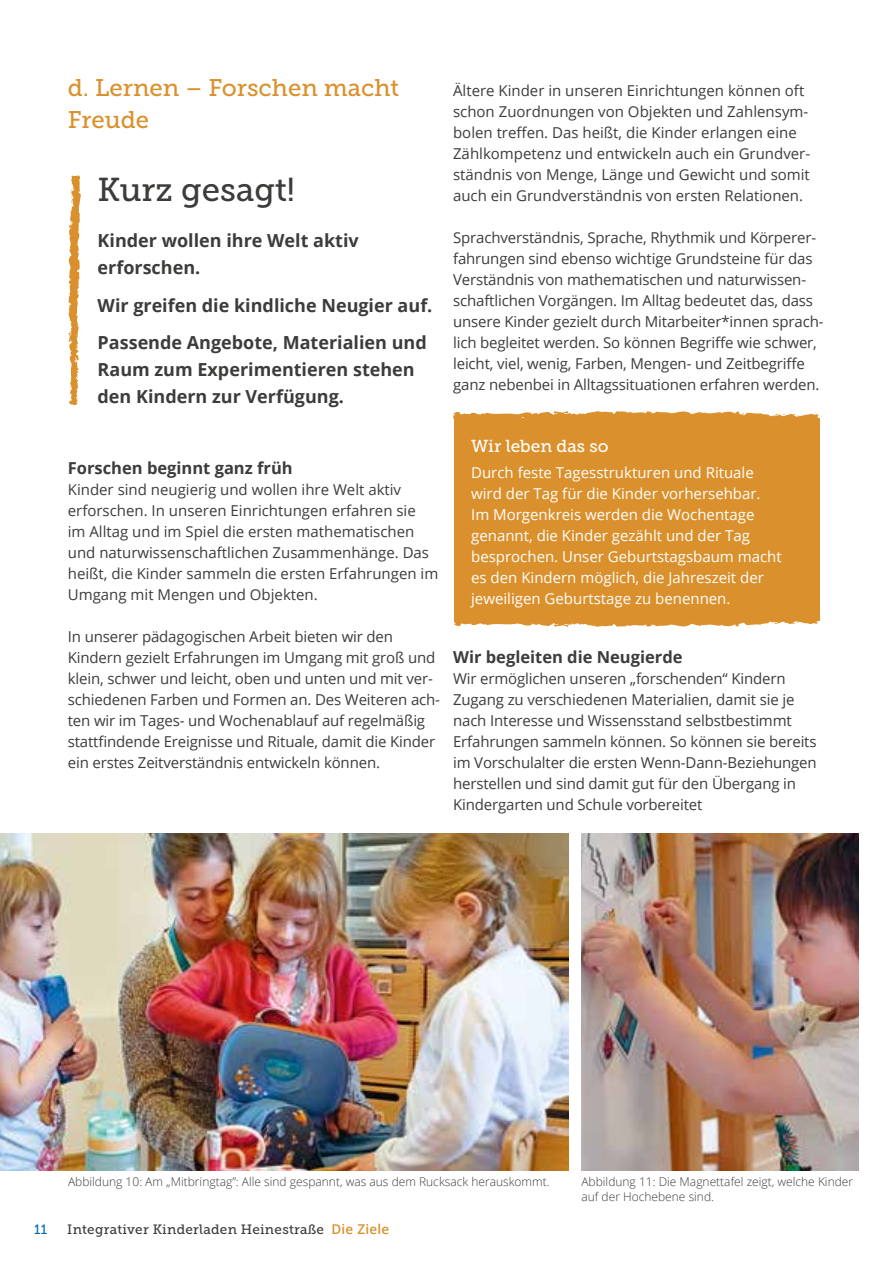
<style>
.page{position:relative;width:893px;height:1263px;background:#fff}
.page>*{position:absolute;margin:0;border:0;box-sizing:border-box;transform-origin:0 0}
.t1{font:33px "Museo Slab 500";color:#3c3c3b}
.t2{font:24px/31.5px "Museo Slab 500";color:#da912d}
.t3{font:700 18px/27px "Open Sans";color:#3c3c3b}
.t4{font:17.25px "Museo Slab 500";color:#fff}
.t5{font:700 16.5px "Open Sans";color:#3c3c3b}
.t6{font:15px/21px "Open Sans";letter-spacing:-.01em;color:#3c3c3b}
.t7{font:15px/21px "Open Sans";color:#fff}
.t8{font:13.5px "Museo Slab 500";letter-spacing:.02em;color:#3c3c3b}
.t9{font:13.5px "Museo Slab 500";color:#0069b4}
.t10{font:300 12px/15px "Open Sans";color:#3c3c3b}
.s1{font-family:"Open Sans";font-weight:600;color:#da912d}
</style>
<div class="page">
<img style="left:581px;top:833px;width:278px;height:337px">
<div style="left:454px;top:418px;width:366px;height:203px;background:#da912d"></div>
<svg style="left:453px;top:411px;width:366px;height:8px"></svg>
<svg style="left:454px;top:621px;width:364px;height:6px"></svg>
<img style="left:0;top:833px;width:568px;height:337px">
<svg style="left:68px;top:175px;width:13px;height:230px"></svg>
<h2 class="t2" style="left:68px;top:72px;width:333px">d. Lernen – Forschen macht<br>Freude</h2>
<h1 class="t1" style="left:98px;top:171px;width:199px">Kurz gesagt!</h1>
<p class="t3" style="left:98px;top:227px;width:263px">Kinder wollen ihre Welt aktiv erforschen.</p>
<p class="t3" style="left:98px;top:286px;width:336px;line-height:37.7px">Wir greifen die kindliche Neugier auf.<br>Passende Angebote, Materialien und</p>
<p class="t3" style="left:98px;top:356px;width:319px">Raum zum Experimentieren stehen den Kindern zur Verfügung.</p>
<p class="t5" style="left:68px;top:456px;width:226px">Forschen beginnt ganz früh</p>
<p class="t6" style="left:68px;top:479px;width:372px">Kinder sind neugierig und wollen ihre Welt aktiv erforschen. In unseren Einrichtungen erfahren sie<br>im Alltag und im Spiel die ersten mathematischen und naturwissenschaftlichen Zusammenhänge. Das heißt, die Kinder sammeln die ersten Erfahrungen im Umgang mit Mengen und Objekten.</p>
<p class="t6" style="left:68px;top:626px;width:374px">In unserer pädagogischen Arbeit bieten wir den Kindern gezielt Erfahrungen im Umgang mit groß und klein, schwer und leicht, oben und unten und mit ver&shy;schiedenen Farben und Formen an. Des Weiteren ach&shy;ten wir im Tages- und Wochenablauf auf regelmäßig stattfindende Ereignisse und Rituale, damit die Kinder ein erstes Zeitverständnis entwickeln können.</p>
<p class="t6" style="left:453px;top:80px;width:359px">Ältere Kinder in unseren Einrichtungen können oft schon Zuordnungen von Objekten und Zahlensym&shy;bolen treffen. Das heißt, die Kinder erlangen eine Zählkompetenz und entwickeln auch ein Grundver&shy;ständnis von Menge, Länge und Gewicht und somit auch ein Grundverständnis von ersten Relationen.</p>
<p class="t6" style="left:453px;top:227px;width:372px">Sprachverständnis, Sprache, Rhythmik und Körperer&shy;fahrungen sind ebenso wichtige Grundsteine für das Verständnis von mathematischen und naturwissen&shy;schaftlichen Vorgängen. Im Alltag bedeutet das, dass unsere Kinder gezielt durch Mitarbeiter*innen sprach&shy;lich begleitet werden. So können Begriffe wie schwer, leicht, viel, wenig, Farben, Mengen- und Zeitbegriffe ganz nebenbei in Alltagssituationen erfahren werden.</p>
<p class="t4" style="left:471px;top:437px;width:139px">Wir leben das so</p>
<p class="t7" style="left:471px;top:461px;width:312px">Durch feste Tagesstrukturen und Rituale wird der Tag für die Kinder vorhersehbar.<br>Im Morgenkreis werden die Wochentage genannt, die Kinder gezählt und der Tag besprochen. Unser Geburtstagsbaum macht es den Kindern möglich, die Jahreszeit der jeweiligen Geburtstage zu benennen.</p>
<p class="t5" style="left:453px;top:645px;width:231px">Wir begleiten die Neugierde</p>
<p class="t6" style="left:453px;top:668px;width:365px">Wir ermöglichen unseren „forschenden“ Kindern Zugang zu verschiedenen Materialien, damit sie je nach Interesse und Wissensstand selbstbestimmt Erfahrungen sammeln können. So können sie bereits im Vorschulalter die ersten Wenn-Dann-Beziehungen herstellen und sind damit gut für den Übergang in Kindergarten und Schule vorbereitet</p>
<p class="t10" style="left:68px;top:1174px;width:483px">Abbildung 10: Am „Mitbringtag”: Alle sind gespannt, was aus dem Rucksack herauskommt.</p>
<p class="t10" style="left:581px;top:1174px;width:273px">Abbildung 11: Die Magnettafel zeigt, welche Kinder auf der Hochebene sind.</p>
<p class="t9" style="left:34px;top:1222px;width:15px">11</p>
<p class="t8" style="left:67px;top:1222px;width:324px">Integrativer Kinderladen Heinestraße <span class="s1">Die Ziele</span></p>
</div>
